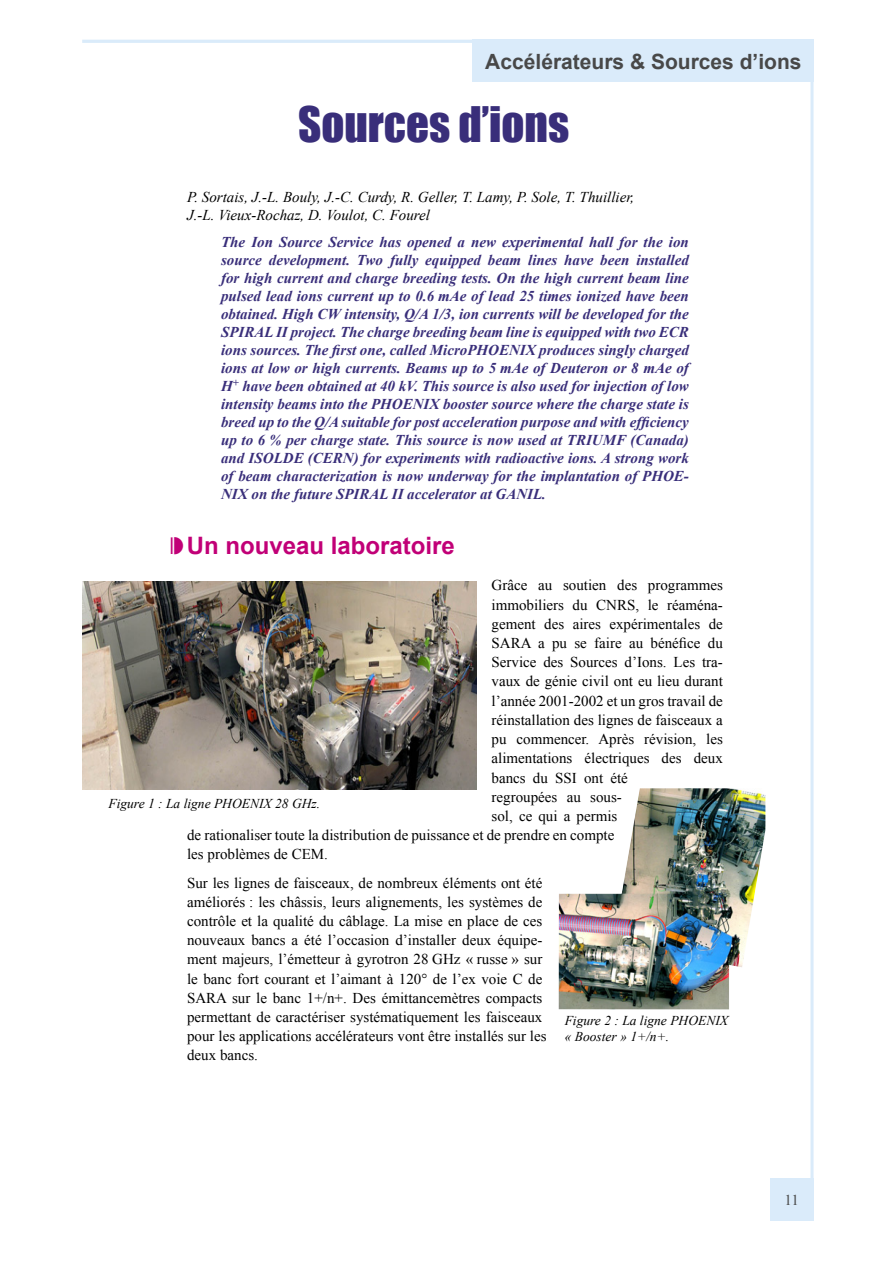
<style>
.page{position:relative;width:893px;height:1263px;background:#fff}
.page>*{position:absolute;margin:0;border:0;box-sizing:border-box;transform-origin:0 0}
.Titre_en_haut_de_page{font:45px "Impact";color:#392e7a}
.Sous-Titre{font:700 24px "Arial";color:#c10077}
.t1{font:700 21px "Arial";color:#484848}
.Abstract{font:italic 700 15px/18px "Times New Roman";color:#392e7a;text-align:justify}
.Corps_de_texte{font:15px/19.2px "Times New Roman";color:#000}
.Collaborateurs{font:italic 15px "Times New Roman";color:#000}
.t2{font:15px "Times New Roman";color:#484848}
.Légende{font:italic 13.5px/16.2px "Times New Roman";color:#000}
</style>
<div class="page">
<hr style="left:810px;top:40px;width:3px;height:1180px;background:#daebfa">
<hr style="left:82px;top:40px;width:731px;height:3px;background:#daebfa">
<div style="left:472px;top:40px;width:341px;height:42px;background:#daebfa"></div>
<div style="left:770px;top:1178px;width:43px;height:42px;background:#daebfa"></div>
<img style="left:82px;top:581px;width:395px;height:209px">
<img style="left:559px;top:788px;width:206px;height:221px">
<h3 class="t1" style="left:485px;top:48px;width:318px">Accélérateurs &amp; Sources d’ions</h3>
<p class="Titre_en_haut_de_page" style="left:298px;top:89px;width:273px">Sources d’ions</p>
<p class="Collaborateurs" style="left:187px;top:187px;width:449px">P. Sortais, J.-L. Bouly, J.-C. Curdy, R. Geller, T. Lamy, P. Sole, T. Thuillier,</p>
<p class="Collaborateurs" style="left:187px;top:205px;width:244px">J.-L. Vieux-Rochaz, D. Voulot, C. Fourel</p>
<p class="Abstract" style="left:221px;top:233px;width:469px">The Ion Source Service has opened a new experimental hall for the ion source development. Two fully equipped beam lines have been installed for high current and charge breeding tests. On the high current beam line pulsed lead ions current up to 0.6 mAe of lead 25 times ionized have been obtained. High CW intensity, Q/A 1/3, ion currents will be developed for the SPIRAL II project. The charge breeding beam line is equipped with two ECR ions sources. The first one, called MicroPHOENIX produces singly charged ions at low or high currents. Beams up to 5 mAe of Deuteron or 8 mAe of H<sup>+</sup> have been obtained at 40 kV. This source is also used for injection of low intensity beams into the PHOENIX booster source where the charge state is breed up to the Q/A suitable for post acceleration purpose and with efficiency up to 6 % per charge state. This source is now used at TRIUMF (Canada) and ISOLDE (CERN) for experiments with radioactive ions. A strong work of beam characterization is now underway for the implantation of PHOE-NIX on the future SPIRAL II accelerator at GANIL.</p>
<p class="Sous-Titre" style="left:187px;top:529px;width:270px">Un nouveau laboratoire</p>
<p class="Corps_de_texte" style="left:492px;top:576px;width:233px">Grâce au soutien des programmes</p>
<p class="Corps_de_texte" style="left:492px;top:595px;width:233px">immobiliers du CNRS, le réaména-</p>
<p class="Corps_de_texte" style="left:492px;top:614px;width:233px">gement des aires expérimentales de</p>
<p class="Corps_de_texte" style="left:492px;top:633px;width:233px">SARA a pu se faire au bénéfice du</p>
<p class="Corps_de_texte" style="left:492px;top:652px;width:233px">Service des Sources d’Ions. Les tra-</p>
<p class="Corps_de_texte" style="left:492px;top:672px;width:233px">vaux de génie civil ont eu lieu durant</p>
<p class="Corps_de_texte" style="left:492px;top:691px;width:233px">l’année 2001-2002 et un gros travail de</p>
<p class="Corps_de_texte" style="left:492px;top:710px;width:233px">réinstallation des lignes de faisceaux a</p>
<p class="Corps_de_texte" style="left:492px;top:729px;width:233px">pu commencer. Après révision, les</p>
<p class="Corps_de_texte" style="left:492px;top:748px;width:233px">alimentations électriques des deux</p>
<p class="Corps_de_texte" style="left:492px;top:768px;width:138px">bancs du SSI ont été</p>
<p class="Corps_de_texte" style="left:492px;top:787px;width:132px">regroupées au sous-</p>
<p class="Corps_de_texte" style="left:492px;top:806px;width:127px">sol, ce qui a permis</p>
<p class="Corps_de_texte" style="left:187px;top:825px;width:429px">de rationaliser toute la distribution de puissance et de prendre en compte</p>
<p class="Corps_de_texte" style="left:187px;top:844px;width:142px">les problèmes de CEM.</p>
<p class="Corps_de_texte" style="left:187px;top:873px;width:361px">Sur les lignes de faisceaux, de nombreux éléments ont été améliorés : les châssis, leurs alignements, les systèmes de contrôle et la qualité du câblage. La mise en place de ces nouveaux bancs a été l’occasion d’installer deux équipe&shy;ment majeurs, l’émetteur à gyrotron 28 GHz « russe » sur le banc fort courant et l’aimant à 120° de l’ex voie C de SARA sur le banc 1+/n+. Des émittancemètres compacts permettant de caractériser systématiquement les faisceaux pour les applications accélérateurs vont être installés sur les deux bancs.</p>
<p class="Légende" style="left:108px;top:795px;width:213px">Figure 1 : La ligne PHOENIX 28 GHz.</p>
<p class="Légende" style="left:565px;top:1012px;width:165px">Figure 2 : La ligne PHOENIX « Booster » 1+/n+.</p>
<p class="t2" style="left:784px;top:1189px;width:16px">11</p>
</div>
